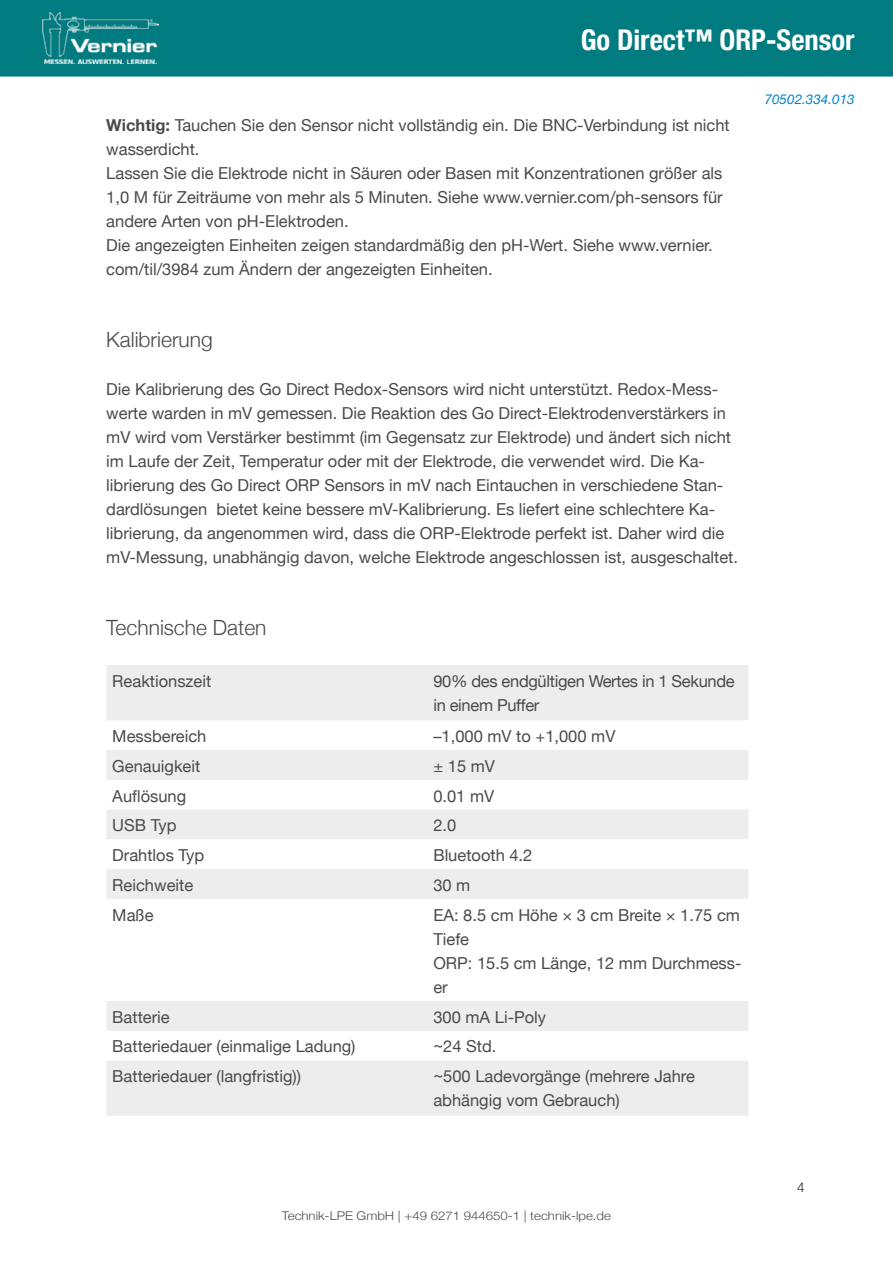
<style>
.page{position:relative;width:893px;height:1263px;background:#fff}
.page>*{position:absolute;margin:0;border:0;box-sizing:border-box;transform-origin:0 0}
.t1{font:700 condensed 28.5px "Helvetica Neue";color:#fff}
.t2{font:300 21px "Helvetica Neue";color:#4a4a49}
.t3{font:16.5px/24px "Helvetica Neue";color:#4a4a49}
.t4{font:16.5px/24px "Helvetica Neue";letter-spacing:-.02em;color:#4a4a49}
.t5{font:italic 13.5px "Helvetica Neue";color:#0086ce}
.t6{font:300 13.5px "Helvetica Neue";color:#1d1d1b}
.t7{font:300 12px "Helvetica Neue";color:#4a4a49;scale:1.1 1}
.s1{font-weight:700}
</style>
<div class="page">
<div style="left:0;top:0;width:893px;height:77px;background:#007b80"></div>
<img style="left:43px;top:12px;width:116px;height:52px">
<svg style="left:106px;top:665px;width:642px;height:451px;fill:#f1f1f1"></svg>
<h1 class="t1" style="left:581px;top:16px;width:276px">Go Direct™ ORP-Sensor</h1>
<p class="t3" style="left:106px;top:114px;width:625px"><span class="s1">Wichtig:</span> Tauchen Sie den Sensor nicht vollständig ein. Die BNC-Verbindung ist nicht wasserdicht.<br>Lassen Sie die Elektrode nicht in Säuren oder Basen mit Konzentrationen größer als 1,0 M für Zeiträume von mehr als 5 Minuten. Siehe www.vernier.com/ph-sensors für andere Arten von pH-Elektroden.<br>Die angezeigten Einheiten zeigen standardmäßig den pH-Wert. Siehe www.vernier. com/til/3984 zum Ändern der angezeigten Einheiten.</p>
<p class="t2" style="left:106px;top:322px;width:108px">Kalibrierung</p>
<p class="t3" style="left:106px;top:378px;width:633px">Die Kalibrierung des Go Direct Redox-Sensors wird nicht unterstützt. Redox-Mess&shy;werte warden in mV gemessen. Die Reaktion des Go Direct-Elektrodenverstärkers in mV wird vom Verstärker bestimmt (im Gegensatz zur Elektrode) und ändert sich nicht im Laufe der Zeit, Temperatur oder mit der Elektrode, die verwendet wird. Die Ka&shy;librierung des Go Direct ORP Sensors in mV nach Eintauchen in verschiedene Stan&shy;dardlösungen bietet keine bessere mV-Kalibrierung. Es liefert eine schlechtere Ka&shy;librierung, da angenommen wird, dass die ORP-Elektrode perfekt ist. Daher wird die mV-Messung, unabhängig davon, welche Elektrode angeschlossen ist, ausgeschaltet.</p>
<p class="t2" style="left:106px;top:610px;width:162px">Technische Daten</p>
<p class="t3" style="left:112px;top:670px;width:100px">Reaktionszeit</p>
<p class="t4" style="left:433px;top:670px;width:303px">90% des endgültigen Wertes in 1 Sekunde in einem Puffer</p>
<p class="t3" style="left:112px;top:725px;width:96px">Messbereich</p>
<p class="t3" style="left:433px;top:725px;width:184px">–1,000 mV to +1,000 mV</p>
<p class="t3" style="left:112px;top:755px;width:90px">Genauigkeit</p>
<p class="t3" style="left:433px;top:755px;width:63px">± 15 mV</p>
<p class="t3" style="left:112px;top:784px;width:75px">Auflösung</p>
<p class="t3" style="left:433px;top:784px;width:62px">0.01 mV</p>
<p class="t3" style="left:112px;top:814px;width:66px">USB Typ</p>
<p class="t3" style="left:433px;top:814px;width:24px">2.0</p>
<p class="t3" style="left:112px;top:844px;width:93px">Drahtlos Typ</p>
<p class="t3" style="left:433px;top:844px;width:101px">Bluetooth 4.2</p>
<p class="t3" style="left:112px;top:874px;width:82px">Reichweite</p>
<p class="t3" style="left:433px;top:874px;width:39px">30 m</p>
<p class="t3" style="left:112px;top:904px;width:43px">Maße</p>
<p class="t3" style="left:433px;top:904px;width:310px">EA: 8.5 cm Höhe × 3 cm Breite × 1.75 cm<br>Tiefe<br>ORP: 15.5 cm Länge, 12 mm Durchmess&shy;er</p>
<p class="t3" style="left:112px;top:1006px;width:59px">Batterie</p>
<p class="t3" style="left:433px;top:1006px;width:114px">300 mA Li-Poly</p>
<p class="t3" style="left:112px;top:1035px;width:245px">Batteriedauer (einmalige Ladung)</p>
<p class="t3" style="left:433px;top:1035px;width:65px">~24 Std.</p>
<p class="t3" style="left:112px;top:1065px;width:190px">Batteriedauer (langfristig))</p>
<p class="t3" style="left:433px;top:1065px;width:263px">~500 Ladevorgänge (mehrere Jahre abhängig vom Gebrauch)</p>
<p class="t5" style="left:765px;top:90px;width:92px">70502.334.013</p>
<p class="t7" style="left:282px;top:1206px;width:301px">Technik-LPE GmbH +49 6271 944650-1 technik-lpe.de</p>
<p class="t6" style="left:797px;top:1177px;width:9px">4</p>
</div>
